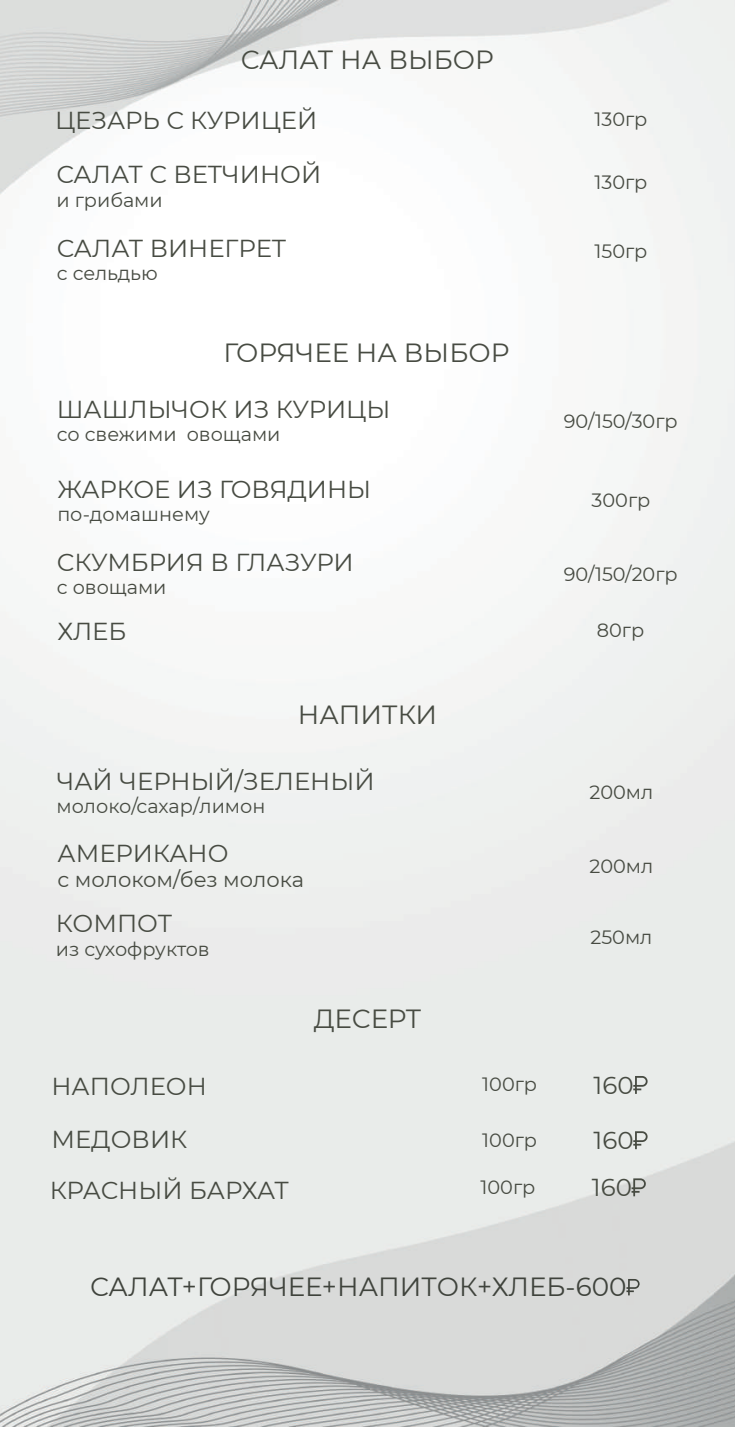
<style>
.page{position:relative;width:735px;height:1429px;background:#fff}
.page>*{position:absolute;margin:0;border:0;box-sizing:border-box;transform-origin:0 0}
.t1{font:26.25px "Montserrat";color:#474b42}
.t2{font:26.25px "Montserrat";color:#3f433c}
.t3{font:24.5px/53.4px "Montserrat";color:#474b42}
.t4{font:21px "Montserrat";color:#474b42}
.t5{font:19.25px "Montserrat";color:#474b42}
</style>
<div class="page">
<img style="left:0;top:1px;width:734px;height:1426px">
<svg style="left:633px;top:1076px;width:14px;height:18px"></svg>
<svg style="left:633px;top:1131px;width:14px;height:18px"></svg>
<svg style="left:631px;top:1178px;width:14px;height:18px"></svg>
<svg style="left:626px;top:1279px;width:13px;height:16px"></svg>
<p class="t1" style="left:241px;top:42px;width:254px">САЛАТ НА ВЫБОР</p>
<p class="t3" style="left:55px;top:93px;width:264px">ЦЕЗАРЬ С КУРИЦЕЙ</p>
<p class="t5" style="left:594px;top:106px;width:54px">130гр</p>
<p class="t3" style="left:56px;top:147px;width:266px">САЛАТ С ВЕТЧИНОЙ</p>
<p class="t5" style="left:56px;top:186px;width:108px">и грибами</p>
<p class="t5" style="left:594px;top:169px;width:54px">130гр</p>
<p class="t3" style="left:57px;top:221px;width:231px">САЛАТ ВИНЕГРЕТ</p>
<p class="t5" style="left:594px;top:238px;width:54px">150гр</p>
<p class="t5" style="left:57px;top:260px;width:102px">с сельдью</p>
<p class="t1" style="left:223px;top:334px;width:287px">ГОРЯЧЕЕ НА ВЫБОР</p>
<p class="t3" style="left:57px;top:381px;width:335px">ШАШЛЫЧОК ИЗ КУРИЦЫ</p>
<p class="t5" style="left:57px;top:421px;width:225px">со свежими овощами</p>
<p class="t3" style="left:57px;top:462px;width:315px">ЖАРКОЕ ИЗ ГОВЯДИНЫ</p>
<p class="t5" style="left:57px;top:501px;width:154px">по-домашнему</p>
<p class="t3" style="left:57px;top:534px;width:298px">СКУМБРИЯ В ГЛАЗУРИ</p>
<p class="t5" style="left:57px;top:573px;width:111px">с овощами</p>
<p class="t5" style="left:563px;top:408px;width:115px">90/150/30гр</p>
<p class="t5" style="left:591px;top:487px;width:60px">300гр</p>
<p class="t5" style="left:563px;top:561px;width:115px">90/150/20гр</p>
<p class="t3" style="left:57px;top:604px;width:70px">ХЛЕБ</p>
<p class="t5" style="left:596px;top:616px;width:49px">80гр</p>
<p class="t1" style="left:297px;top:696px;width:141px">НАПИТКИ</p>
<p class="t3" style="left:56px;top:753px;width:319px">ЧАЙ ЧЕРНЫЙ/ЗЕЛЕНЫЙ</p>
<p class="t5" style="left:56px;top:793px;width:210px">молоко/сахар/лимон</p>
<p class="t3" style="left:57px;top:825px;width:172px">АМЕРИКАНО</p>
<p class="t4" style="left:57px;top:865px;width:248px">с молоком/без молока</p>
<p class="t3" style="left:56px;top:896px;width:118px">КОМПОТ</p>
<p class="t5" style="left:56px;top:935px;width:155px">из сухофруктов</p>
<p class="t3" style="left:51px;top:1058px;width:157px">НАПОЛЕОН<br>МЕДОВИК</p>
<p class="t3" style="left:50px;top:1163px;width:240px">КРАСНЫЙ БАРХАТ</p>
<p class="t1" style="left:313px;top:1000px;width:109px">ДЕСЕРТ</p>
<p class="t5" style="left:482px;top:1071px;width:56px">100гр</p>
<p class="t5" style="left:482px;top:1126px;width:56px">100гр</p>
<p class="t5" style="left:480px;top:1173px;width:56px">100гр</p>
<p class="t5" style="left:589px;top:779px;width:65px">200мл</p>
<p class="t5" style="left:589px;top:853px;width:65px">200мл</p>
<p class="t5" style="left:590px;top:924px;width:63px">250мл</p>
<p class="t3" style="left:593px;top:1057px;width:41px">160</p>
<p class="t3" style="left:591px;top:1115px;width:43px;line-height:47.1px">160<br>160</p>
<p class="t2" style="left:90px;top:1269px;width:537px">САЛАТ+ГОРЯЧЕЕ+НАПИТОК+ХЛЕБ-600</p>
</div>
